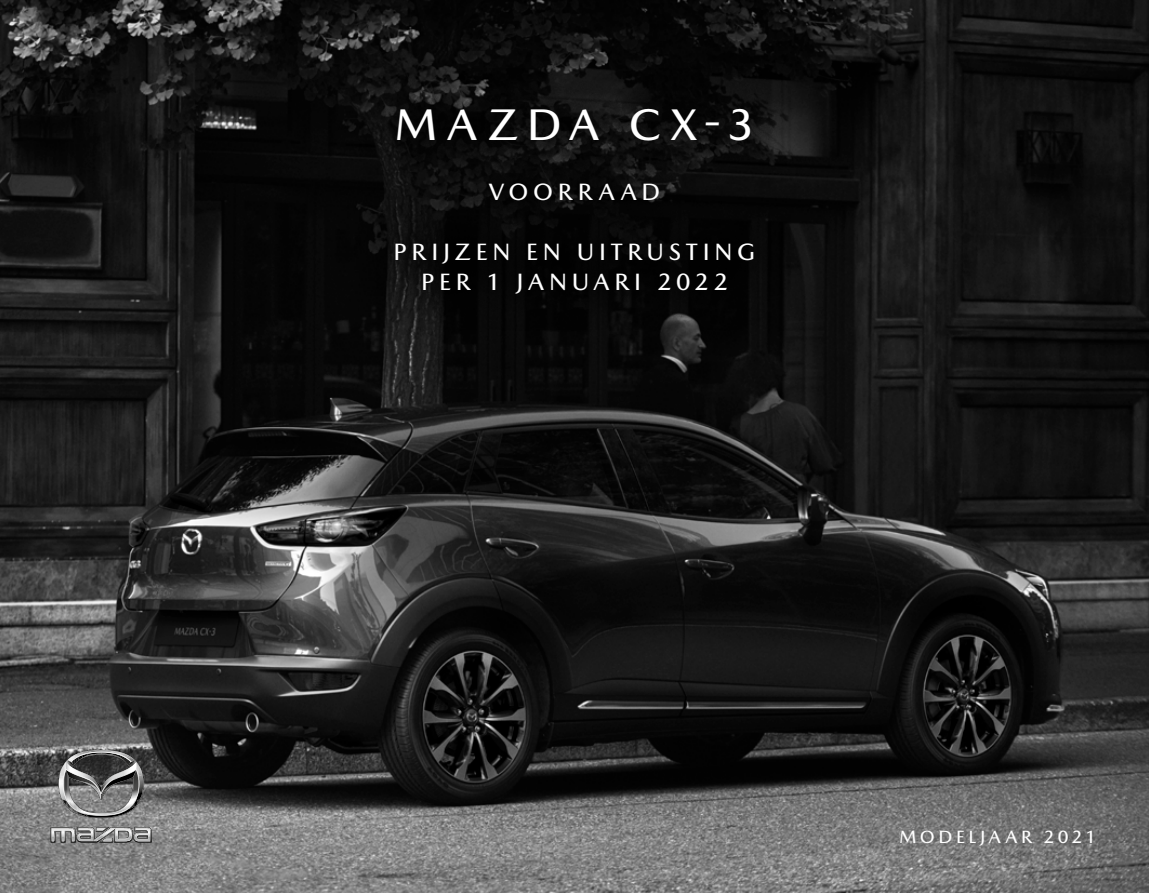
<style>
.page{position:relative;width:1149px;height:893px;background:#fff}
.page>*{position:absolute;margin:0;border:0;box-sizing:border-box;transform-origin:0 0}
.t1{font:500 45px "Mazda Type";letter-spacing:.2em;color:#fff}
.t2{font:500 24px/30px "Mazda Type";letter-spacing:.2em;color:#fff;text-align:center}
.t3{font:500 18px "Mazda Type";letter-spacing:.2em;color:#fff}
</style>
<div class="page">
<img style="left:0;top:0;width:1148px;height:893px">
<svg style="left:51px;top:827px;width:101px;height:15px;background:#959595"></svg>
<svg style="left:58px;top:750px;width:86px;height:68px;background:#727272"></svg>
<svg style="left:354px;top:68px;width:439px;height:265px;background:#0a0a0a"></svg>
<h1 class="t1" style="left:395px;top:98px;width:360px">MAZDA CX-3</h1>
<p class="t2" style="left:488px;top:176px;width:173px">VOORRAAD</p>
<p class="t2" style="left:393px;top:236px;width:363px">PRIJZEN EN UITRUSTING<br>PER 1 JANUARI 2022</p>
<p class="t3" style="left:899px;top:826px;width:198px">MODELJAAR 2021</p>
</div>
